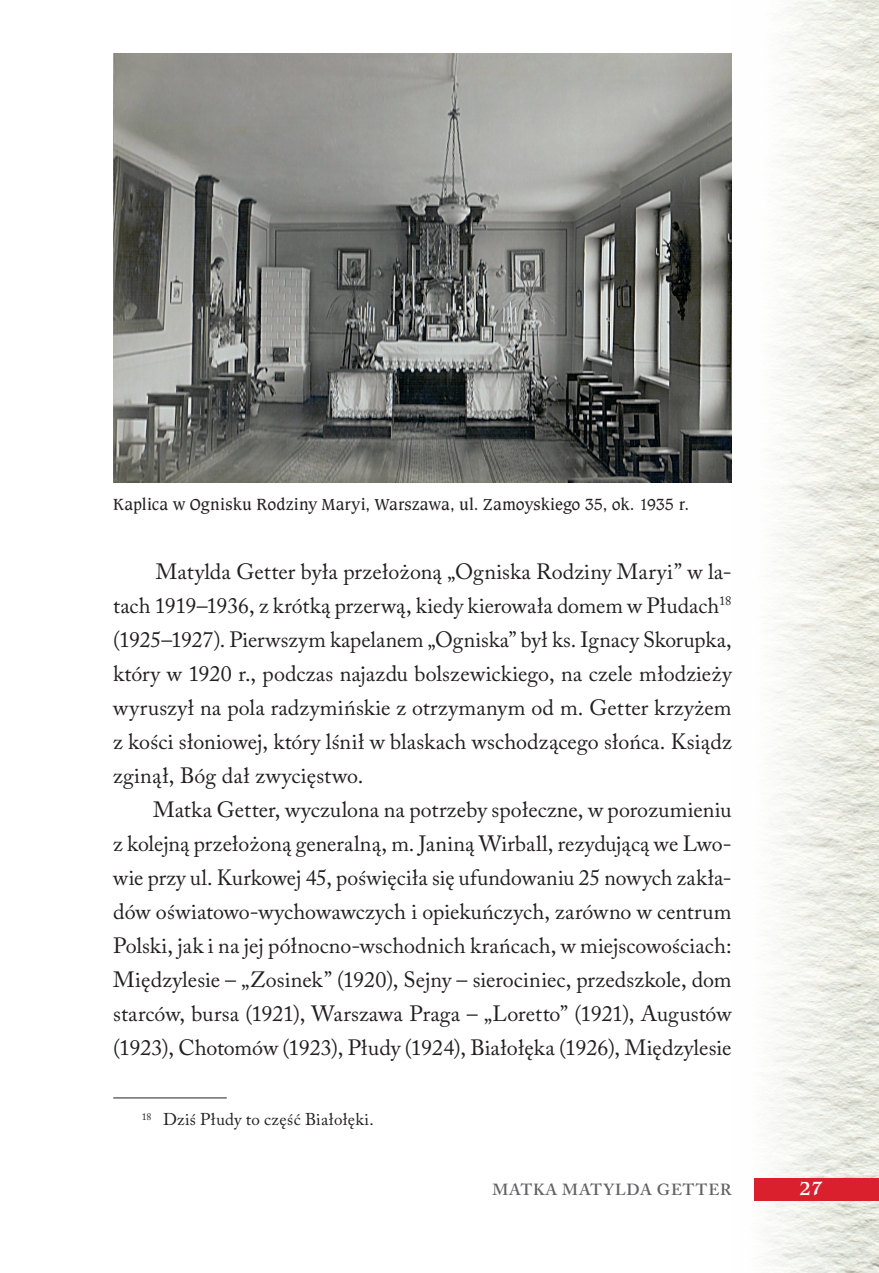
<style>
.page{position:relative;width:879px;height:1273px;background:#fff}
.page>*{position:absolute;margin:0;border:0;box-sizing:border-box;transform-origin:0 0}
.t1{font:22px/34px "Adobe Caslon Pro";letter-spacing:.005em;color:#231f20;text-align:justify}
.t2{font:700 20px "Caxton Bk EU";color:#fff}
.t3{font:17px "Caxton Bk EU";letter-spacing:-.005em;color:#231f20}
.t4{font:17px "Adobe Caslon Pro";letter-spacing:.02em;color:#231f20}
.t5{font:600 16px "Adobe Caslon Pro";letter-spacing:.055em;color:#636366}
</style>
<div class="page">
<img style="left:731px;top:0;width:147px;height:1272px">
<div style="left:754px;top:1177px;width:124px;height:23px;background:#da202d"></div>
<hr style="left:113px;top:1097px;width:114px;height:1px;background:#231f20">
<img style="left:113px;top:53px;width:618px;height:429px">
<p class="t3" style="left:113px;top:493px;width:577px">Kaplica w Ognisku Rodziny Maryi, Warszawa, ul. Zamoyskiego 35, ok. 1935 r.</p>
<p class="t1" style="left:113px;top:554px;width:619px;text-indent:43px">Matylda Getter była przełożoną „Ogniska Rodziny Maryi” w la&shy;tach 1919–1936, z krótką przerwą, kiedy kierowała domem w Płudach<sup>18 </sup>(1925–1927). Pierwszym kapelanem „Ogniska” był ks. Ignacy Skorupka, który w 1920 r., podczas najazdu bolszewickiego, na czele młodzieży wyruszył na pola radzymińskie z otrzymanym od m. Getter krzyżem z kości słoniowej, który lśnił w blaskach wschodzącego słońca. Ksiądz zginął, Bóg dał zwycięstwo.</p>
<p class="t1" style="left:113px;top:792px;width:620px;text-indent:40px">Matka Getter, wyczulona na potrzeby społeczne, w porozumieniu z kolejną przełożoną generalną, m. Janiną Wirball, rezydującą we Lwo&shy;wie przy ul. Kurkowej 45, poświęciła się ufundowaniu 25 nowych zakła&shy;dów oświatowo-wychowawczych i opiekuńczych, zarówno w centrum Polski, jak i na jej północno-wschodnich krańcach, w miejscowościach:<br>Międzylesie – „Zosinek” (1920), Sejny – sierociniec, przedszkole, dom starców, bursa (1921), Warszawa Praga – „Loretto” (1921), Augustów (1923), Chotomów (1923), Płudy (1924), Białołęka (1926), Międzylesie</p>
<p class="t4" style="left:142px;top:1109px;width:233px"><sup>18</sup> Dziś Płudy to część Białołęki.</p>
<p class="t5" style="left:492px;top:1179px;width:240px">MATKA MATYLDA GETTER</p>
<p class="t2" style="left:799px;top:1175px;width:24px">27</p>
</div>
